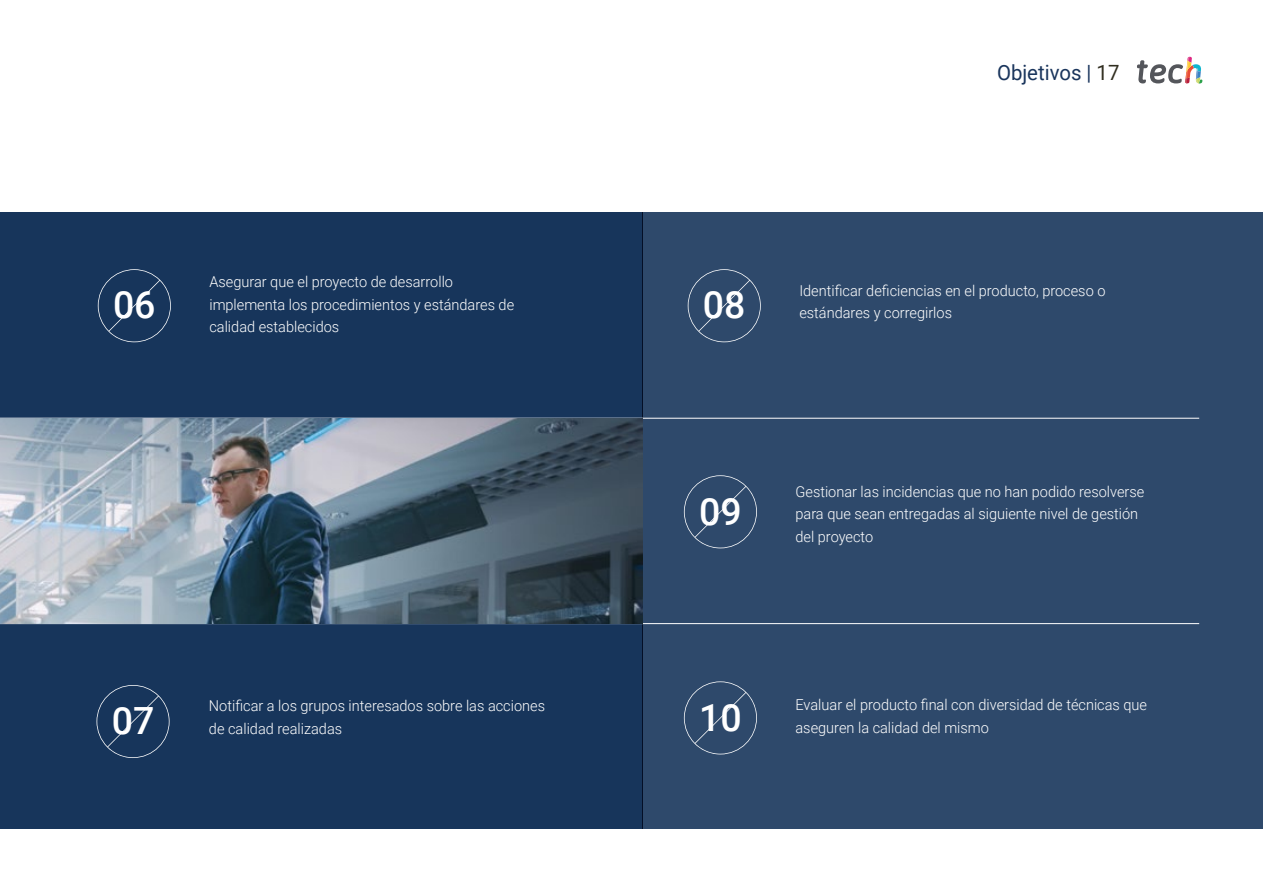
<style>
.page{position:relative;width:1263px;height:893px;background:#fff}
.page>*{position:absolute;margin:0;border:0;box-sizing:border-box;transform-origin:0 0}
.t1{font:500 37.5px "Roboto";color:#fff}
.t2{font:21px "Roboto";color:#1a355c}
.t3{font:300 15px/22.5px "Roboto";color:#fff}
.s1{color:#312e20}
</style>
<div class="page">
<svg style="left:1137px;top:57px;width:65px;height:27px"></svg>
<div style="left:0;top:213px;width:642px;height:616px;background:#17355b"></div>
<div style="left:642px;top:213px;width:621px;height:616px;background:#2e496b"></div>
<svg style="left:98px;top:269px;width:73px;height:73px"></svg>
<svg style="left:688px;top:269px;width:73px;height:73px"></svg>
<svg style="left:97px;top:685px;width:73px;height:73px"></svg>
<svg style="left:684px;top:475px;width:73px;height:73px"></svg>
<svg style="left:684px;top:681px;width:73px;height:73px"></svg>
<hr style="left:0;top:418px;width:1199px;height:1px;background:#fff">
<hr style="left:0;top:623px;width:1199px;height:1px;background:#fff">
<img style="left:0;top:418px;width:642px;height:206px">
<h2 class="t2" style="left:997px;top:57px;width:124px">Objetivos | <span class="s1">17</span></h2>
<p class="t3" style="left:209px;top:270px;width:306px">Asegurar que el proyecto de desarrollo implementa los procedimientos y estándares de calidad establecidos</p>
<p class="t3" style="left:799px;top:279px;width:308px">Identificar deficiencias en el producto, proceso o</p>
<h1 class="t1" style="left:113px;top:279px;width:44px">06</h1>
<h1 class="t1" style="left:703px;top:279px;width:44px">08</h1>
<p class="t3" style="left:799px;top:301px;width:154px">estándares y corregirlos</p>
<h1 class="t1" style="left:112px;top:695px;width:44px">07</h1>
<p class="t3" style="left:209px;top:694px;width:338px">Notificar a los grupos interesados sobre las acciones de calidad realizadas</p>
<h1 class="t1" style="left:699px;top:485px;width:44px">09</h1>
<p class="t3" style="left:795px;top:480px;width:350px">Gestionar las incidencias que no han podido resolverse para que sean entregadas al siguiente nivel de gestión del proyecto</p>
<h1 class="t1" style="left:699px;top:691px;width:44px">10</h1>
<p class="t3" style="left:795px;top:693px;width:353px">Evaluar el producto final con diversidad de técnicas que</p>
<p class="t3" style="left:795px;top:715px;width:195px">aseguren la calidad del mismo</p>
</div>
